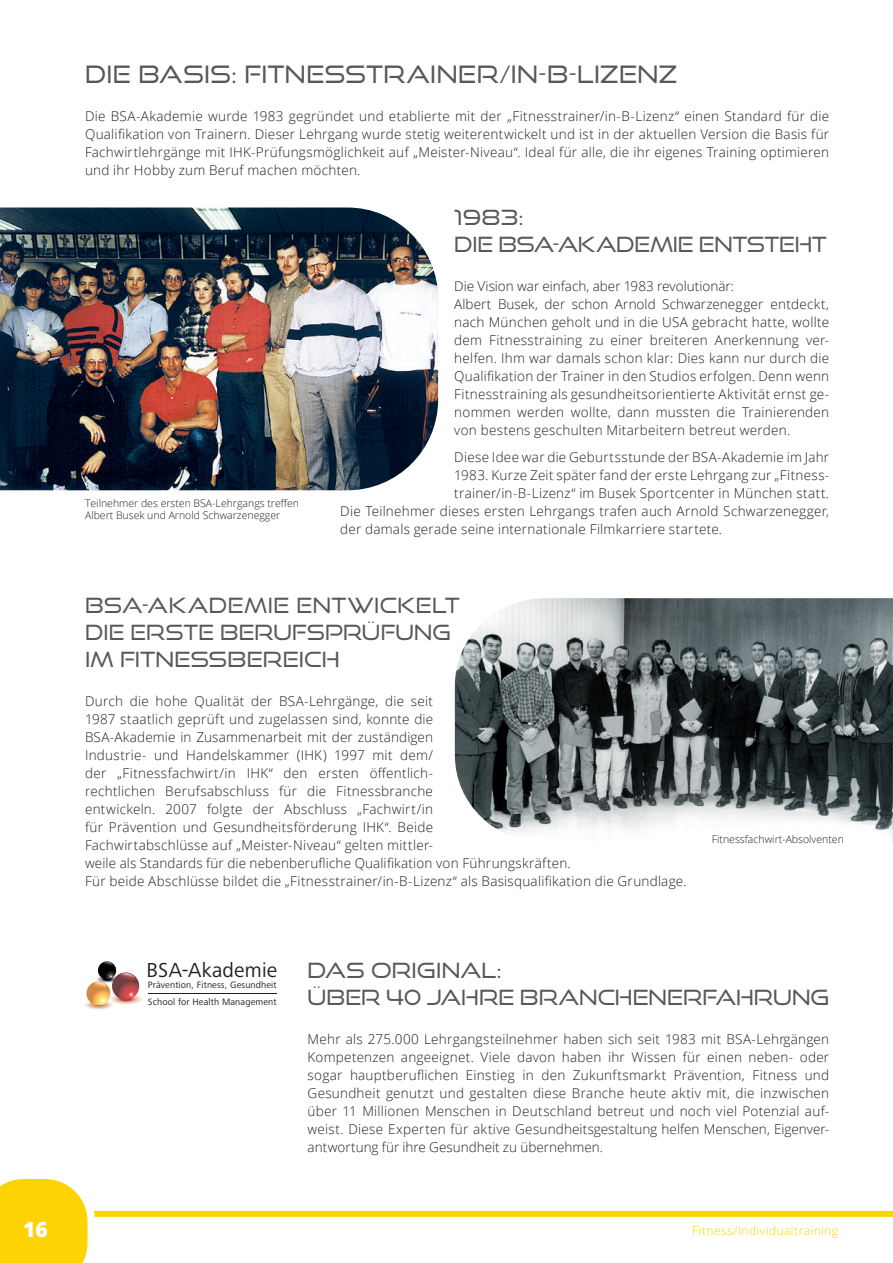
<style>
.page{position:relative;width:893px;height:1263px;background:#fff}
.page>*{position:absolute;margin:0;border:0;box-sizing:border-box;transform-origin:0 0}
.t1{font:24px "Good Times Bk";letter-spacing:.005em;color:#57585a}
.t2{font:21px/27px "Good Times Bk";color:#57585a}
.t3{font:21px/27px "Good Times Bk";letter-spacing:-.02em;color:#57585a}
.t4{font:21px "Frutiger Next Pro";letter-spacing:.01em;color:#231f20}
.t5{font:800 21px "Open Sans";color:#fff}
.t6{font:300 13.5px/18px "Open Sans";letter-spacing:.02em;color:#231f20}
.t7{font:300 12px "Open Sans";letter-spacing:.035em;color:#fed304}
.t8{font:300 10.5px/12.6px "Open Sans";color:#231f20}
.t9{font:9.6px/16.8px "Frutiger Next Pro";letter-spacing:.01em;color:#231f20}
</style>
<div class="page">
<img style="left:0;top:207px;width:438px;height:283px">
<img style="left:455px;top:598px;width:438px;height:245px">
<svg style="left:85px;top:961px;width:192px;height:49px"></svg>
<div style="left:0;top:1211px;width:893px;height:6px;background:#fed304"></div>
<svg style="left:0;top:1179px;width:95px;height:84px"></svg>
<h1 class="t1" style="left:85px;top:60px;width:594px">DIE BASIS: FITNESSTRAINER/IN-B-LIZENZ</h1>
<p class="t6" style="left:85px;top:107px;width:746px;text-align:justify">Die BSA-Akademie wurde 1983 gegründet und etablierte mit der „Fitnesstrainer/in-B-Lizenz“ einen Standard für die Qualifikation von Trainern. Dieser Lehrgang wurde stetig weiterentwickelt und ist in der aktuellen Version die Basis für Fachwirtlehrgänge mit IHK-Prüfungsmöglichkeit auf „Meister-Niveau“. Ideal für alle, die ihr eigenes Training optimieren und ihr Hobby zum Beruf machen möchten.</p>
<p class="t8" style="left:85px;top:496px;width:215px">Teilnehmer des ersten BSA-Lehrgangs tref-fen<br>Albert Busek und Arnold Schwarzenegger</p>
<h2 class="t3" style="left:454px;top:203px;width:374px">1983:<br>DIE BSA-AKADEMIE ENTSTEHT</h2>
<p class="t6" style="left:454px;top:277px;width:376px">Die Vision war einfach, aber 1983 revolutionär:<br>Albert Busek, der schon Arnold Schwarzenegger entdeckt, nach München geholt und in die USA gebracht hatte, wollte dem Fitnesstraining zu einer breiteren Anerkennung ver&shy;helfen. Ihm war damals schon klar: Dies kann nur durch die Qualifikation der Trainer in den Studios erfolgen. Denn wenn Fitnesstraining als gesundheitsorientierte Aktivität ernst ge&shy;nommen werden wollte, dann mussten die Trainierenden von bestens geschulten Mitarbeitern betreut werden.</p>
<p class="t6" style="left:454px;top:448px;width:376px">Diese Idee war die Geburtsstunde der BSA-Akademie im Jahr</p>
<p class="t6" style="left:454px;top:466px;width:375px">1983. Kurze Zeit später fand der erste Lehrgang zur „Fitness-</p>
<p class="t6" style="left:454px;top:484px;width:376px">trainer/in-B-Lizenz“ im Busek Sportcenter in München statt.</p>
<p class="t6" style="left:340px;top:502px;width:490px">Die Teilnehmer dieses ersten Lehrgangs trafen auch Arnold Schwarzenegger,</p>
<p class="t6" style="left:340px;top:520px;width:383px">der damals gerade seine internationale Filmkarriere startete.</p>
<h2 class="t2" style="left:85px;top:591px;width:376px">BSA-AKADEMIE ENTWICKELT<br>DIE ERSTE BERUFSPRÜFUNG<br>IM FITNESSBEREICH</h2>
<p class="t6" style="left:85px;top:692px;width:603px">Durch die hohe Qualität der BSA-Lehrgänge, die seit<br>1987 staatlich geprüft und zugelassen sind, konnte die<br>BSA-Akademie in Zusammenarbeit mit der zuständigen<br>Industrie- und Handelskammer (IHK) 1997 mit dem/<br>der „Fitnessfachwirt/in IHK“ den ersten öffentlich-<br>rechtlichen Berufsabschluss für die Fitnessbranche<br>entwickeln. 2007 folgte der Abschluss „Fachwirt/in<br>für Prävention und Gesundheitsförderung IHK“. Beide<br>Fachwirtabschlüsse auf „Meister-Niveau“ gelten mittler-<br>weile als Standards für die nebenberufliche Qualifikation von Führungskräften.<br>Für beide Abschlüsse bildet die „Fitnesstrainer/in-B-Lizenz“ als Basisqualifikation die Grundlage.</p>
<p class="t8" style="left:712px;top:833px;width:133px">Fitnessfachwirt-Absolventen</p>
<h2 class="t4" style="left:147px;top:958px;width:132px">BSA-Akademie</h2>
<p class="t9" style="left:148px;top:976px;width:130px">Prävention, Fitness, Gesundheit<br>School for Health Management</p>
<h2 class="t2" style="left:308px;top:956px;width:523px">DAS ORIGINAL:<br>ÜBER 40 JAHRE BRANCHENERFAHRUNG</h2>
<p class="t6" style="left:308px;top:1030px;width:523px;text-align:justify">Mehr als 275.000 Lehrgangsteilnehmer haben sich seit 1983 mit BSA-Lehrgängen Kompetenzen angeeignet. Viele davon haben ihr Wissen für einen neben- oder sogar hauptberuflichen Einstieg in den Zukunftsmarkt Prävention, Fitness und Gesundheit genutzt und gestalten diese Branche heute aktiv mit, die inzwischen über 11 Millionen Menschen in Deutschland betreut und noch viel Potenzial auf&shy;weist. Diese Experten für aktive Gesundheitsgestaltung helfen Menschen, Eigenver&shy;antwortung für ihre Gesundheit zu übernehmen.</p>
<h2 class="t5" style="left:23px;top:1213px;width:26px">16</h2>
<p class="t7" style="left:692px;top:1222px;width:147px">Fitness/Individualtraining</p>
</div>
